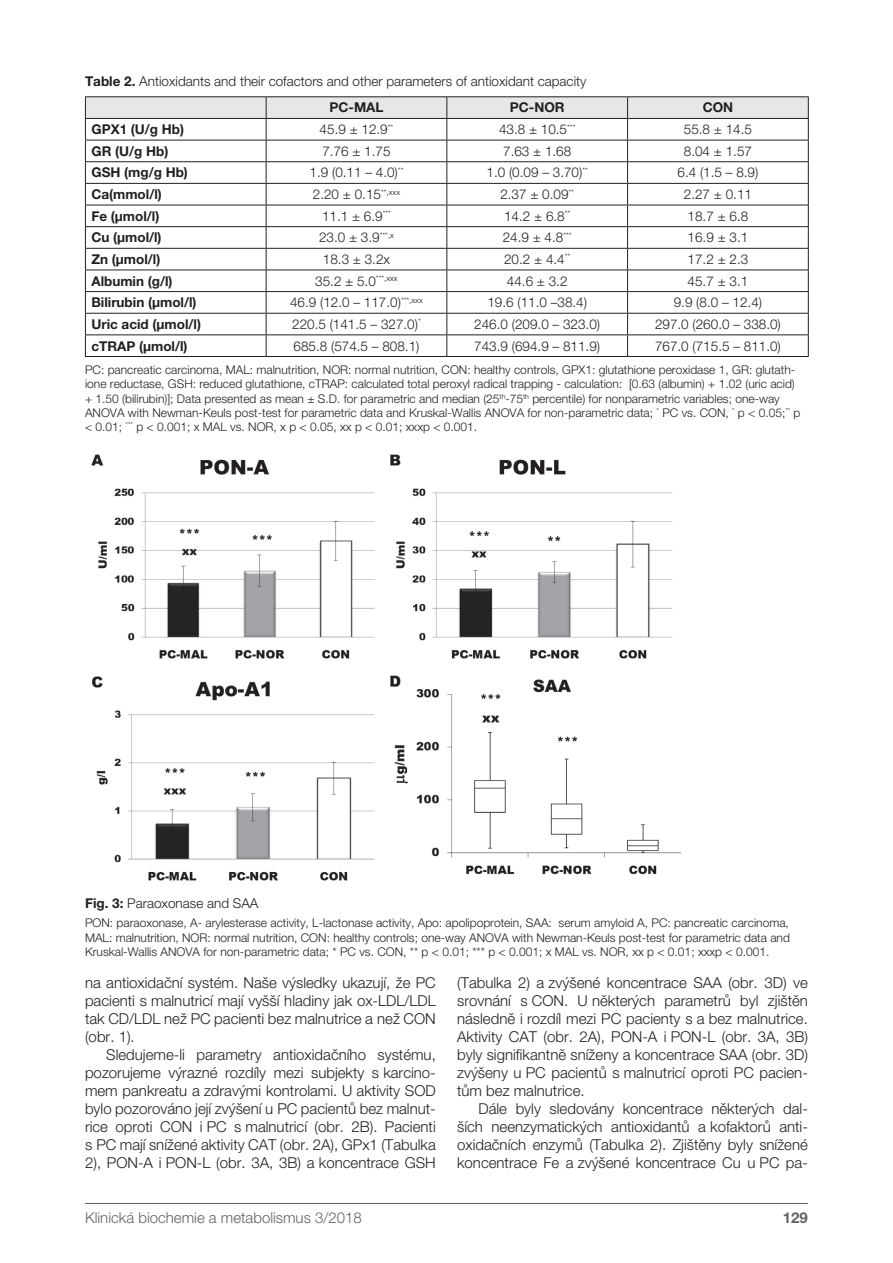
<style>
.page{position:relative;width:893px;height:1263px;background:#fff}
.page>*{position:absolute;margin:0;border:0;box-sizing:border-box;transform-origin:0 0}
.t1{font:300 15px/18px "Helvetica Neue CE";color:#231f20;text-align:justify}
.t2{font:300 15px "Helvetica Neue CE";color:#636366}
.t3{font:700 15px "Helvetica Neue CE";color:#636366}
.t4{font:300 13.5px/26.2px "Helvetica Neue CE";color:#231f20}
.t5{font:700 13.5px "Helvetica Neue CE";color:#231f20}
.t6{font:300 12px/14.4px "Helvetica Neue CE";color:#231f20}
.s1{font-weight:700}
</style>
<div class="page">
<hr style="left:85px;top:1203px;width:723px;height:1px;background:#636366">
<hr style="left:85px;top:96px;width:181px;height:1px;background:#231f20">
<hr style="left:266px;top:96px;width:181px;height:1px;background:#231f20">
<hr style="left:447px;top:96px;width:181px;height:1px;background:#231f20">
<hr style="left:628px;top:96px;width:181px;height:1px;background:#231f20">
<svg style="left:85px;top:97px;width:724px;height:259px"></svg>
<hr style="left:85px;top:356px;width:181px;height:1px;background:#231f20">
<hr style="left:266px;top:356px;width:181px;height:1px;background:#231f20">
<hr style="left:447px;top:356px;width:181px;height:1px;background:#231f20">
<hr style="left:628px;top:356px;width:181px;height:1px;background:#231f20">
<img style="left:91px;top:454px;width:589px;height:427px">
<p class="t4" style="left:329px;top:68px;width:258px;text-indent:-244px"><span class="s1">Table 2.</span> Antioxidants and their cofactors and other parameters of antioxidant capacity<br><span class="s1">PC-MAL</span></p>
<p class="t5" style="left:510px;top:100px;width:56px">PC-NOR</p>
<p class="t5" style="left:703px;top:100px;width:32px">CON</p>
<p class="t5" style="left:91px;top:122px;width:94px">GPX1 (U/g Hb)</p>
<p class="t4" style="left:320px;top:116px;width:75px">45.9 ± 12.9<sup>**</sup></p>
<p class="t4" style="left:499px;top:116px;width:78px">43.8 ± 10.5<sup>***</sup></p>
<p class="t4" style="left:684px;top:116px;width:70px">55.8 ± 14.5</p>
<p class="t5" style="left:91px;top:143px;width:79px">GR (U/g Hb)</p>
<p class="t4" style="left:322px;top:138px;width:70px">7.76 ± 1.75</p>
<p class="t4" style="left:503px;top:138px;width:70px">7.63 ± 1.68</p>
<p class="t4" style="left:684px;top:138px;width:70px">8.04 ± 1.57</p>
<p class="t5" style="left:91px;top:165px;width:98px">GSH (mg/g Hb)</p>
<p class="t4" style="left:310px;top:160px;width:95px">1.9 (0.11 – 4.0)<sup>**</sup></p>
<p class="t4" style="left:487px;top:160px;width:103px">1.0 (0.09 – 3.70)<sup>**</sup></p>
<p class="t4" style="left:677px;top:160px;width:82px">6.4 (1.5 – 8.9)</p>
<p class="t5" style="left:91px;top:187px;width:72px">Ca(mmol/l)</p>
<p class="t4" style="left:313px;top:181px;width:89px">2.20 ± 0.15<sup>**,xxx</sup></p>
<p class="t4" style="left:500px;top:181px;width:75px">2.37 ± 0.09<sup>**</sup></p>
<p class="t4" style="left:684px;top:181px;width:70px">2.27 ± 0.11</p>
<p class="t5" style="left:91px;top:208px;width:69px">Fe (µmol/l)</p>
<p class="t4" style="left:322px;top:203px;width:70px">11.1 ± 6.9<sup>***</sup></p>
<p class="t4" style="left:504px;top:203px;width:68px">14.2 ± 6.8<sup>**</sup></p>
<p class="t4" style="left:688px;top:203px;width:62px">18.7 ± 6.8</p>
<p class="t5" style="left:91px;top:230px;width:72px">Cu (µmol/l)</p>
<p class="t4" style="left:319px;top:224px;width:76px">23.0 ± 3.9<sup>***,x</sup></p>
<p class="t4" style="left:503px;top:224px;width:70px">24.9 ± 4.8<sup>***</sup></p>
<p class="t4" style="left:688px;top:224px;width:62px">16.9 ± 3.1</p>
<p class="t5" style="left:91px;top:252px;width:70px">Zn (µmol/l)</p>
<p class="t4" style="left:323px;top:246px;width:69px">18.3 ± 3.2x</p>
<p class="t4" style="left:504px;top:246px;width:68px">20.2 ± 4.4<sup>**</sup></p>
<p class="t4" style="left:688px;top:246px;width:62px">17.2 ± 2.3</p>
<p class="t5" style="left:91px;top:273px;width:83px">Albumin (g/l)</p>
<p class="t4" style="left:315px;top:268px;width:84px">35.2 ± 5.0<sup>***,xxx</sup></p>
<p class="t4" style="left:507px;top:268px;width:62px">44.6 ± 3.2</p>
<p class="t4" style="left:688px;top:268px;width:62px">45.7 ± 3.1</p>
<p class="t5" style="left:91px;top:295px;width:107px">Bilirubin (µmol/l)</p>
<p class="t4" style="left:290px;top:289px;width:134px">46.9 (12.0 – 117.0)<sup>***,xxx</sup></p>
<p class="t4" style="left:487px;top:289px;width:101px">19.6 (11.0 –38.4)</p>
<p class="t4" style="left:674px;top:289px;width:90px">9.9 (8.0 – 12.4)</p>
<p class="t5" style="left:91px;top:316px;width:111px">Uric acid (µmol/l)</p>
<p class="t4" style="left:292px;top:311px;width:130px">220.5 (141.5 – 327.0)<sup>*</sup></p>
<p class="t4" style="left:474px;top:311px;width:127px">246.0 (209.0 – 323.0)</p>
<p class="t4" style="left:655px;top:311px;width:127px">297.0 (260.0 – 338.0)</p>
<p class="t5" style="left:91px;top:338px;width:98px">cTRAP (µmol/l)</p>
<p class="t4" style="left:294px;top:333px;width:127px">685.8 (574.5 – 808.1)</p>
<p class="t4" style="left:474px;top:333px;width:127px">743.9 (694.9 – 811.9)</p>
<p class="t4" style="left:655px;top:333px;width:127px">767.0 (715.5 – 811.0)</p>
<p class="t6" style="left:85px;top:362px;width:717px">PC: pancreatic carcinoma, MAL: malnutrition, NOR: normal nutrition, CON: healthy controls, GPX1: glutathione peroxidase 1, GR: glutath&shy;ione reductase, GSH: reduced glutathione, cTRAP: calculated total peroxyl radical trapping - calculation: [0.63 (albumin) + 1.02 (uric acid) + 1.50 (bilirubin)]; Data presented as mean ± S.D. for parametric and median (25<sup>th</sup>-75<sup>th</sup> percentile) for nonparametric variables; one-way ANOVA with Newman-Keuls post-test for parametric data and Kruskal-Wallis ANOVA for non-parametric data; <sup>*</sup> PC vs. CON, <sup>*</sup> p &lt; 0.05;<sup>**</sup> p &lt; 0.01; <sup>***</sup> p &lt; 0.001; x MAL vs. NOR, x p &lt; 0.05, xx p &lt; 0.01; xxxp &lt; 0.001.</p>
<p class="t4" style="left:85px;top:891px;width:175px"><span class="s1">Fig. 3:</span> Paraoxonase and SAA</p>
<p class="t6" style="left:85px;top:916px;width:706px;text-align:justify">PON: paraoxonase, A- arylesterase activity, L-lactonase activity, Apo: apolipoprotein, SAA: serum amyloid A, PC: pancreatic carcinoma, MAL: malnutrition, NOR: normal nutrition, CON: healthy controls; one-way ANOVA with Newman-Keuls post-test for parametric data and Kruskal-Wallis ANOVA for non-parametric data; * PC vs. CON, ** p &lt; 0.01; *** p &lt; 0.001; x MAL vs. NOR, xx p &lt; 0.01; xxxp &lt; 0.001.</p>
<p class="t1" style="left:85px;top:973px;width:352px">na antioxidační systém. Naše výsledky ukazují, že PC pacienti s malnutricí mají vyšší hladiny jak ox-LDL/LDL tak CD/LDL než PC pacienti bez malnutrice a než CON (obr. 1).</p>
<p class="t1" style="left:85px;top:1045px;width:352px;text-indent:21px">Sledujeme-li parametry antioxidačního systému, pozorujeme výrazné rozdíly mezi subjekty s karcino&shy;mem pankreatu a zdravými kontrolami. U aktivity SOD bylo pozorováno její zvýšení u PC pacientů bez malnut&shy;rice oproti CON i PC s malnutricí (obr. 2B). Pacienti s PC mají snížené aktivity CAT (obr. 2A), GPx1 (Tabulka 2), PON-A i PON-L (obr. 3A, 3B) a koncentrace GSH</p>
<p class="t1" style="left:457px;top:973px;width:352px">(Tabulka 2) a zvýšené koncentrace SAA (obr. 3D) ve srovnání s CON. U některých parametrů byl zjištěn následně i rozdíl mezi PC pacienty s a bez malnutrice.<br>Aktivity CAT (obr. 2A), PON-A i PON-L (obr. 3A, 3B) byly signifikantně sníženy a koncentrace SAA (obr. 3D) zvýšeny u PC pacientů s malnutricí oproti PC pacien&shy;tům bez malnutrice.</p>
<p class="t1" style="left:457px;top:1099px;width:352px;text-indent:21px">Dále byly sledovány koncentrace některých dal&shy;ších neenzymatických antioxidantů a kofaktorů anti&shy;oxidačních enzymů (Tabulka 2). Zjištěny byly snížené koncentrace Fe a zvýšené koncentrace Cu u PC pa-</p>
<p class="t2" style="left:85px;top:1209px;width:278px">Klinická biochemie a metabolismus 3/2018</p>
<p class="t3" style="left:783px;top:1209px;width:27px">129</p>
</div>
